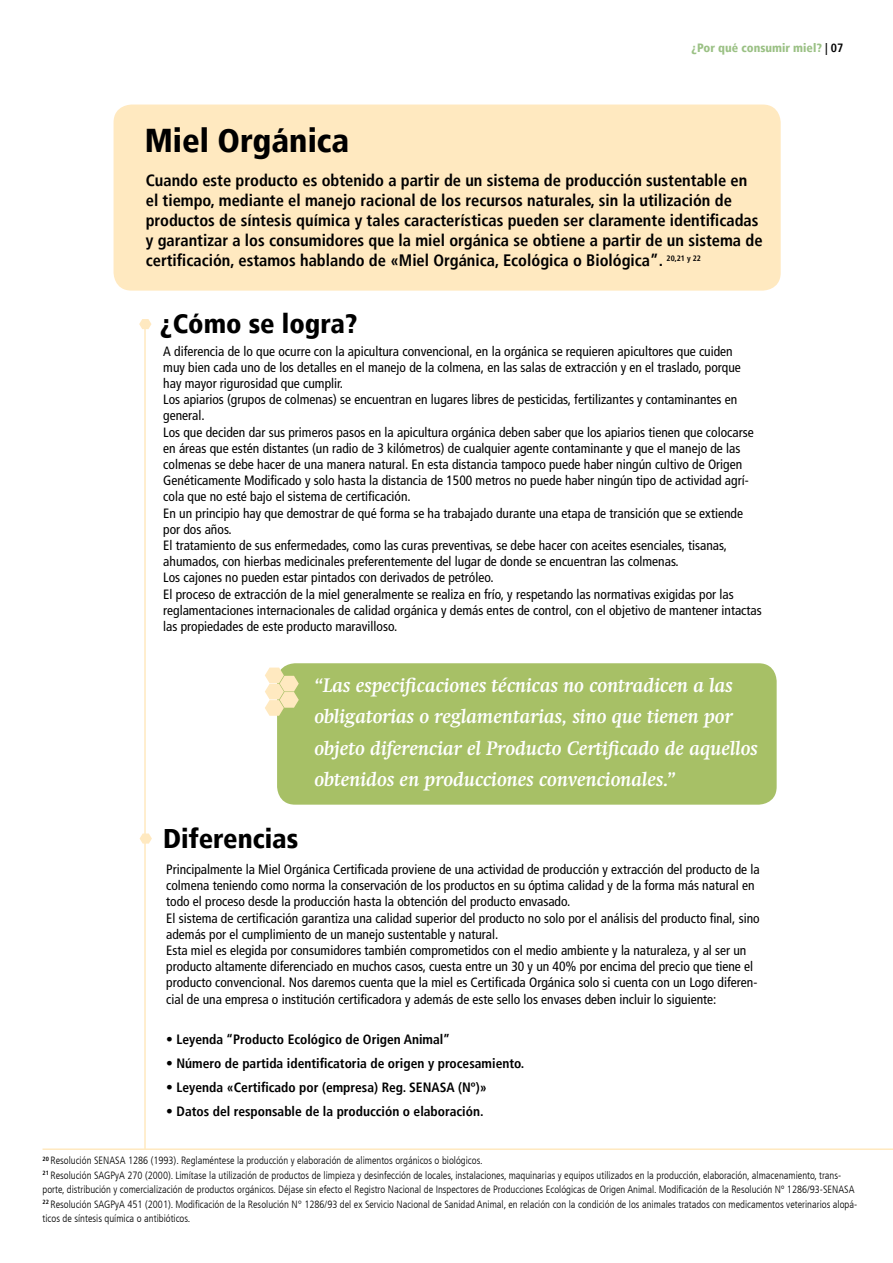
<style>
.page{position:relative;width:893px;height:1263px;background:#fff}
.page>*{position:absolute;margin:0;border:0;box-sizing:border-box;transform-origin:0 0}
.t1{font:900 condensed 33px "Frutiger LT";color:#000}
.t2{font:900 condensed 27px "Frutiger LT";color:#000}
.t3{font:italic 700 19.5px/31.5px "Swift";color:#fff}
.t4{font:700 condensed 16.5px/19.8px "Frutiger LT";color:#000}
.t5{font:condensed 13.5px/16.2px "Frutiger LT";color:#000}
.t6{font:700 condensed 13.5px "Frutiger LT";color:#000}
.t7{font:900 condensed 12px "Frutiger LT";color:#9bc185}
.t8{font:300 condensed 10.5px/14.4px "Frutiger LT";color:#000}
.s1{font-weight:700;color:#000}
</style>
<div class="page">
<div style="left:114px;top:105px;width:667px;height:186px;background:#ffe9c0;border-radius:18px"></div>
<svg style="left:139px;top:319px;width:12px;height:10px"></svg>
<svg style="left:140px;top:833px;width:12px;height:10px"></svg>
<div style="left:277px;top:663px;width:500px;height:142px;background:#a7c066;border-radius:18px"></div>
<svg style="left:265px;top:667px;width:34px;height:49px"></svg>
<hr style="left:144px;top:325px;width:2px;height:824px;background:#ffe9c0">
<hr style="left:43px;top:1148px;width:850px;height:2px;background:#ffe9c0">
<h1 class="t1" style="left:145px;top:121px;width:206px">Miel Orgánica</h1>
<p class="t7" style="left:691px;top:40px;width:153px">¿Por qué consumir miel? <span class="s1">| 07</span></p>
<p class="t4" style="left:146px;top:171px;width:618px">Cuando este producto es obtenido a partir de un sistema de producción sustentable en el tiempo, mediante el manejo racional de los recursos naturales, sin la utilización de productos de síntesis química y tales características pueden ser claramente identificadas y garantizar a los consumidores que la miel orgánica se obtiene a partir de un sistema de certificación, estamos hablando de «Miel Orgánica, Ecológica o Biológica”. <sup>20,21</sup> <sup>y</sup> <sup>22</sup></p>
<h2 class="t2" style="left:160px;top:307px;width:199px">¿Cómo se logra?</h2>
<p class="t5" style="left:163px;top:343px;width:600px">A diferencia de lo que ocurre con la apicultura convencional, en la orgánica se requieren apicultores que cuiden<br>muy bien cada uno de los detalles en el manejo de la colmena, en las salas de extracción y en el traslado, porque hay mayor rigurosidad que cumplir.<br>Los apiarios (grupos de colmenas) se encuentran en lugares libres de pesticidas, fertilizantes y contaminantes en general.<br>Los que deciden dar sus primeros pasos en la apicultura orgánica deben saber que los apiarios tienen que colocarse en áreas que estén distantes (un radio de 3 kilómetros) de cualquier agente contaminante y que el manejo de las colmenas se debe hacer de una manera natural. En esta distancia tampoco puede haber ningún cultivo de Origen Genéticamente Modificado y solo hasta la distancia de 1500 metros no puede haber ningún tipo de actividad agrí&shy;cola que no esté bajo el sistema de certificación.<br>En un principio hay que demostrar de qué forma se ha trabajado durante una etapa de transición que se extiende por dos años.<br>El tratamiento de sus enfermedades, como las curas preventivas, se debe hacer con aceites esenciales, tisanas, ahumados, con hierbas medicinales preferentemente del lugar de donde se encuentran las colmenas.<br>Los cajones no pueden estar pintados con derivados de petróleo.<br>El proceso de extracción de la miel generalmente se realiza en frío, y respetando las normativas exigidas por las reglamentaciones internacionales de calidad orgánica y demás entes de control, con el objetivo de mantener intactas las propiedades de este producto maravilloso.</p>
<h2 class="t2" style="left:163px;top:822px;width:137px">Diferencias</h2>
<h3 class="t3" style="left:314px;top:669px;width:445px">“Las especificaciones técnicas no contradicen a las obligatorias o reglamentarias, sino que tienen por objeto diferenciar el Producto Certificado de aquellos obtenidos en producciones convencionales.”</h3>
<p class="t5" style="left:166px;top:861px;width:595px">Principalmente la Miel Orgánica Certificada proviene de una actividad de producción y extracción del producto de la colmena teniendo como norma la conservación de los productos en su óptima calidad y de la forma más natural en todo el proceso desde la producción hasta la obtención del producto envasado.<br>El sistema de certificación garantiza una calidad superior del producto no solo por el análisis del producto final, sino además por el cumplimiento de un manejo sustentable y natural.<br>Esta miel es elegida por consumidores también comprometidos con el medio ambiente y la naturaleza, y al ser un producto altamente diferenciado en muchos casos, cuesta entre un 30 y un 40% por encima del precio que tiene el producto convencional. Nos daremos cuenta que la miel es Certificada Orgánica solo si cuenta con un Logo diferen&shy;cial de una empresa o institución certificadora y además de este sello los envases deben incluir lo siguiente:</p>
<p class="t6" style="left:166px;top:1031px;width:286px">• Leyenda “Producto Ecológico de Origen Animal”</p>
<p class="t6" style="left:166px;top:1055px;width:360px">• Número de partida identificatoria de origen y procesamiento.</p>
<p class="t6" style="left:166px;top:1079px;width:322px">• Leyenda «Certificado por (empresa) Reg. SENASA (Nº)»</p>
<p class="t6" style="left:166px;top:1103px;width:319px">• Datos del responsable de la producción o elaboración.</p>
<p class="t8" style="left:43px;top:1154px;width:816px"><sup>20</sup> Resolución SENASA 1286 (1993). Reglaméntese la producción y elaboración de alimentos orgánicos o biológicos.<br><sup>21</sup> Resolución SAGPyA 270 (2000). Limítase la utilización de productos de limpieza y desinfección de locales, instalaciones, maquinarias y equipos utilizados en la producción, elaboración, almacenamiento, trans&shy;porte, distribución y comercialización de productos orgánicos. Déjase sin efecto el Registro Nacional de Inspectores de Producciones Ecológicas de Origen Animal. Modificación de la Resolución Nº 1286/93-SENASA <sup>22</sup> Resolución SAGPyA 451 (2001). Modificación de la Resolución N° 1286/93 del ex Servicio Nacional de Sanidad Animal, en relación con la condición de los animales tratados con medicamentos veterinarios alopá&shy;ticos de síntesis química o antibióticos.</p>
</div>
